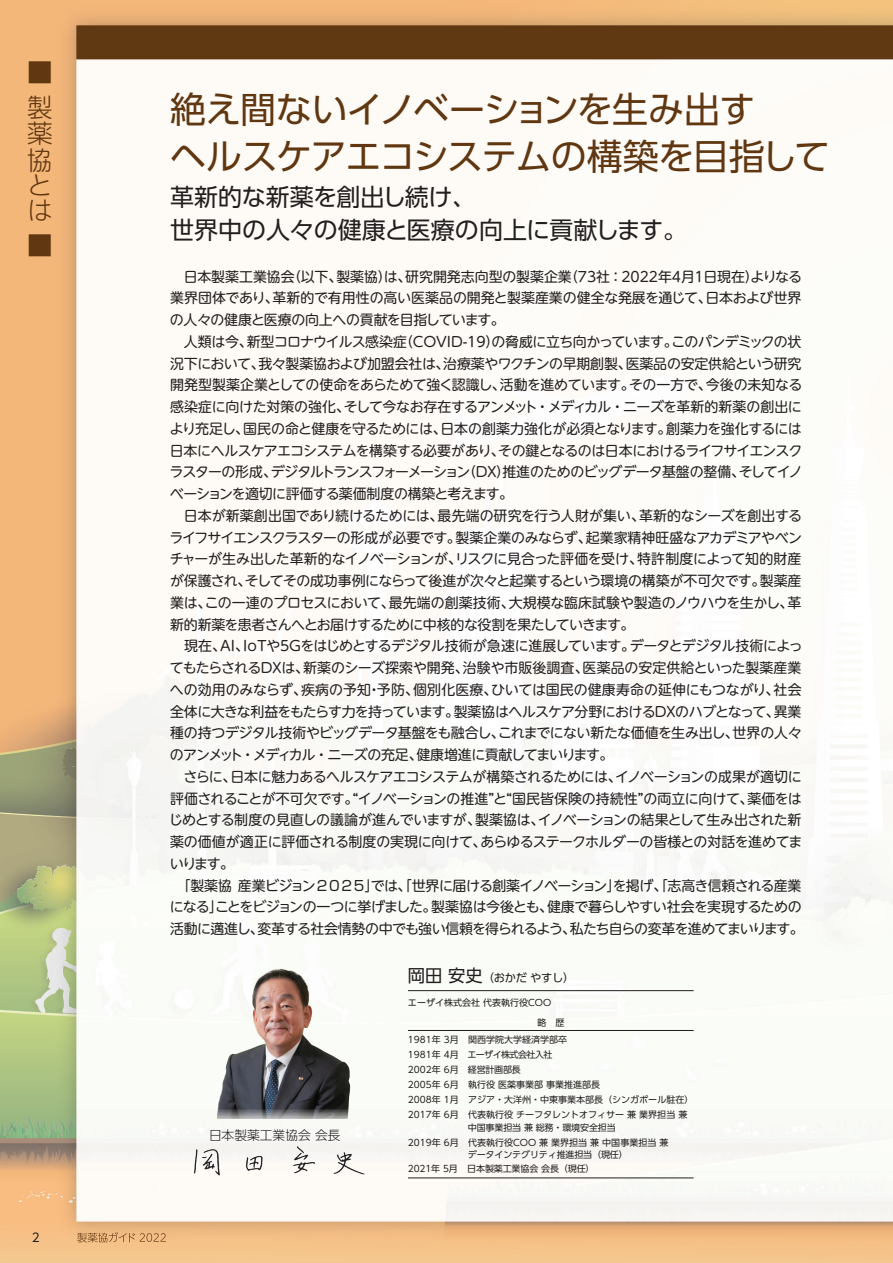
<style>
.page{position:relative;width:893px;height:1263px;background:#fff}
.page>*{position:absolute;margin:0;border:0;box-sizing:border-box;transform-origin:0 0}
.t1{font:36px/46.5px "UD Shin Go Pr 6 N";letter-spacing:-.03em;color:#603711}
.t2{font:300 25.5px/25.5px "UD Shin M Go Pr 6 N";color:#603711}
.t3{font:24px/33px "UD Shin Go Pr 6 N";letter-spacing:-.005em;color:#231f20}
.t4{font:13.95px/21.8px "UD Shin M Go Pr 6 N";letter-spacing:-.03em;color:#231f20}
.t5{font:300 12.75px "UD Shin Go Pr 6 N";color:#231f20}
.t6{font:12px "UD Shin Go Pro";color:#231f20}
.t7{font:11.25px "UD Shin Go Pr 6 N";letter-spacing:-.02em;color:#231f20}
.t8{font:9px/14.9px "UD Shin Go Pr 6 N";color:#231f20}
.s1{font-family:"Shin Go Pro"}
.s2{font-size:17.25px}
</style>
<div class="page">
<img style="left:0;top:0;width:893px;height:1263px">
<svg style="left:77px;top:1232px;width:89px;height:10px"></svg>
<hr style="left:408px;top:990px;width:286px;height:1px;background:#231f20">
<hr style="left:408px;top:1030px;width:286px;height:1px;background:#231f20">
<hr style="left:408px;top:1178px;width:286px;height:1px;background:#231f20">
<img style="left:189px;top:1177px;width:179px;height:1px">
<img style="left:181px;top:961px;width:198px;height:216px">
<h2 class="t2" style="left:27px;top:53px;width:26px;line-height:35.2px">■製</h2>
<h2 class="t2" style="left:27px;top:120px;width:26px;text-align:justify">薬協とは</h2>
<h2 class="t2" style="left:27px;top:231px;width:25px">■</h2>
<p class="t6" style="left:32px;top:1228px;width:9px">2</p>
<h1 class="t1" style="left:170px;top:85px;width:662px">絶え間ないイノベーションを生み出す<br>ヘルスケアエコシステムの構築を目指して</h1>
<h3 class="t3" style="left:170px;top:179px;width:519px">革新的な新薬を創出し続け、<br>世界中の人々の健康と医療の向上に貢献します。</h3>
<p class="t4" style="left:169px;top:265px;width:637px">　日本製薬工業協会（以下、製薬協）は、研究開発志向型の製薬企業（73社：2022年4月1日現在）よりなる業界団体であり、革新的で有用性の高い医薬品の開発と製薬産業の健全な発展を通じて、日本および世界の人々の健康と医療の向上への貢献を目指しています。<br>　人類は今、新型コロナウイルス感染症（COVID-19）の脅威に立ち向かっています。このパンデミックの状況下において、我々製薬協および加盟会社は、治療薬やワクチンの早期創製、医薬品の安定供給という研究開発型製薬企業としての使命をあらためて強く認識し、活動を進めています。その一方で、今後の未知なる感染症に向けた対策の強化、そして今なお存在するアンメット・メディカル・ニーズを革新的新薬の創出により充足し、国民の命と健康を守るためには、日本の創薬力強化が必須となります。創薬力を強化するには日本にヘルスケアエコシステムを構築する必要があり、その鍵となるのは日本におけるライフサイエンスクラスターの形成、デジタルトランスフォーメーション（DX）推進のためのビッグデータ基盤の整備、そしてイノベーションを適切に評価する薬価制度の構築と考えます。<br>　日本が新薬創出国であり続けるためには、最先端の研究を行う人財が集い、革新的なシーズを創出するライフサイエンスクラスターの形成が必要です。製薬企業のみならず、起業家精神旺盛なアカデミアやベンチャーが生み出した革新的なイノベーションが、リスクに見合った評価を受け、特許制度によって知的財産が保護され、そしてその成功事例にならって後進が次々と起業するという環境の構築が不可欠です。製薬産業は、この一連のプロセスにおいて、最先端の創薬技術、大規模な臨床試験や製造のノウハウを生かし、革新的新薬を患者さんへとお届けするために中核的な役割を果たしていきます。<br>　現在、AI、IoTや５Gをはじめとするデジタル技術が急速に進展しています。データとデジタル技術によってもたらされるDXは、新薬のシーズ探索や開発、治験や市販後調査、医薬品の安定供給といった製薬産業への効用のみならず、疾病の予知・予防、個別化医療、ひいては国民の健康寿命の延伸にもつながり、社会全体に大きな利益をもたらす力を持っています。製薬協はヘルスケア分野におけるDXのハブとなって、異業種の持つデジタル技術やビッグデータ基盤をも融合し、これまでにない新たな価値を生み出し、世界の人々のアンメット・メディカル・ニーズの充足、健康増進に貢献してまいります。<br>　さらに、日本に魅力あるヘルスケアエコシステムが構築されるためには、イノベーションの成果が適切に評価されることが不可欠です。“イノベーションの推進”と“国民皆保険の持続性”の両立に向けて、薬価をはじめとする制度の見直しの議論が進んでいますが、製薬協は、イノベーションの結果として生み出された新薬の価値が適正に評価される制度の実現に向けて、あらゆるステークホルダーの皆様との対話を進めてまいります。<br>　「製薬協 産業ビジョン<span class="s1">２０２５</span>」では、「世界に届ける創薬イノベーション」を掲げ、「志高き信頼される産業になる」ことをビジョンの一つに挙げました。製薬協は今後とも、健康で暮らしやすい社会を実現するための活動に邁進し、変革する社会情勢の中でも強い信頼を得られるよう、私たち自らの変革を進めてまいります。</p>
<p class="t7" style="left:408px;top:968px;width:168px"><span class="s2">岡田 安史</span>（おかだ やすし）</p>
<p class="t8" style="left:408px;top:995px;width:145px">エーザイ株式会社 代表執行役COO</p>
<p class="t5" style="left:209px;top:1124px;width:133px">日本製薬工業協会 会長</p>
<p class="t8" style="left:537px;top:1015px;width:29px">略　歴</p>
<p class="t8" style="left:408px;top:1032px;width:287px">1981年 3月 関西学院大学経済学部卒<br>1981年 4月 エーザイ株式会社入社<br>2002年 6月 経営計画部長<br>2005年 6月 執行役 医薬事業部 事業推進部長<br>2008年 1月 アジア・大洋州・中東事業本部長（シンガポール駐在）<br>2017年 6月 代表執行役 チーフタレントオフィサー 兼 業界担当 兼</p>
<p class="t8" style="left:468px;top:1119px;width:149px">中国事業担当 兼 総務・環境安全担当</p>
<p class="t8" style="left:408px;top:1134px;width:262px">2019年 6月 代表執行役COO 兼 業界担当 兼 中国事業担当 兼</p>
<p class="t8" style="left:408px;top:1160px;width:188px">2021年 5月 日本製薬工業協会 会長（現任）</p>
<p class="t8" style="left:468px;top:1147px;width:161px">データインテグリティ推進担当（現任）</p>
</div>
